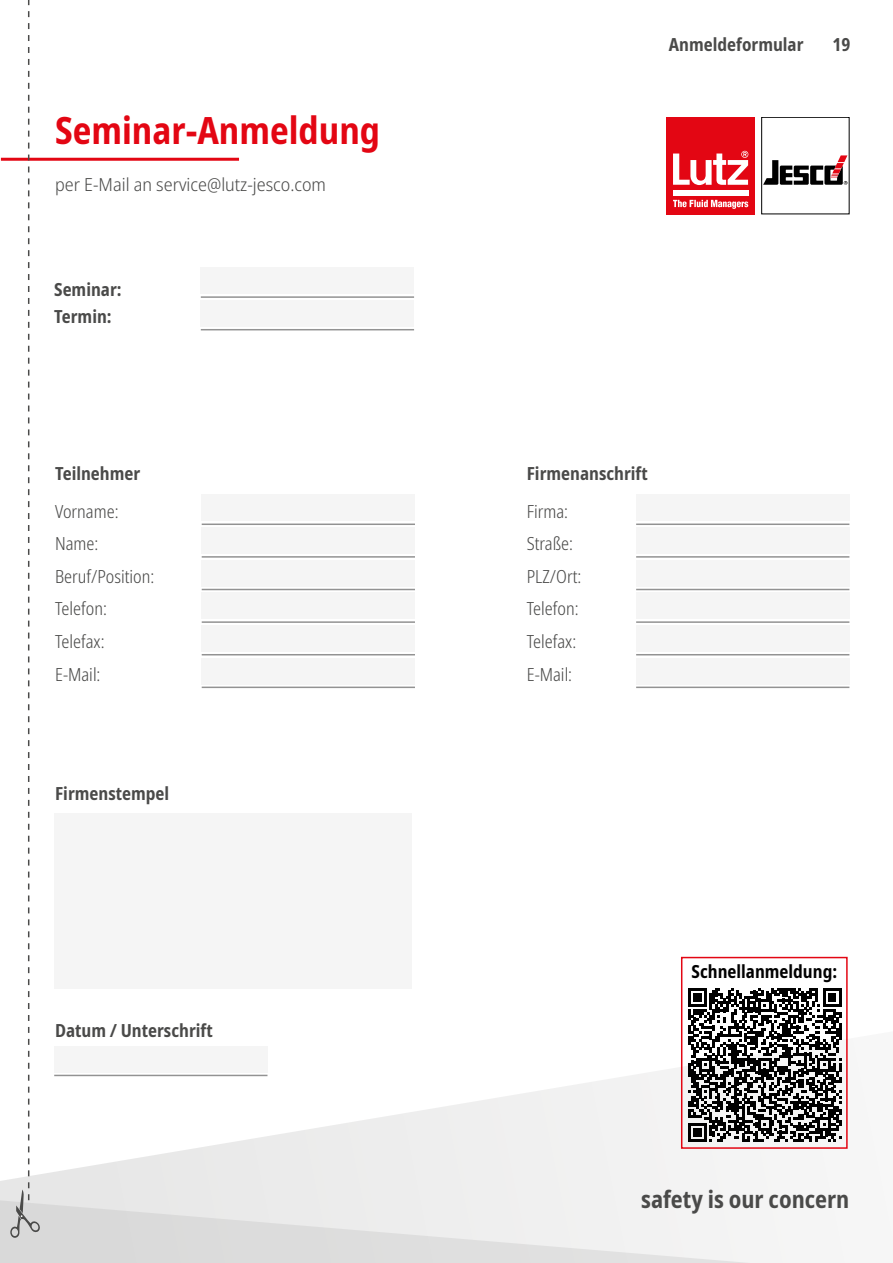
<style>
.page{position:relative;width:893px;height:1263px;background:#fff}
.page>*{position:absolute;margin:0;border:0;box-sizing:border-box;transform-origin:0 0}
.t1{font:700 condensed 37.5px "Noto Sans";color:#e30613}
.t2{font:700 condensed 24px "Noto Sans";color:#4a4a49}
.t3{font:300 condensed 18px "Noto Sans";color:#4a4a49}
.t4{font:700 condensed 18px "Noto Sans";color:#4a4a49}
.t5{font:300 semi-condensed 18px "Noto Sans";color:#4a4a49}
.t6{font:700 condensed 18px "Noto Sans";color:#000}
</style>
<div class="page">
<svg style="left:54px;top:1066px;width:634px;height:59px"></svg>
<svg style="left:0;top:1125px;width:787px;height:138px"></svg>
<hr style="left:1px;top:158px;width:238px;height:3px;background:#e30613">
<div style="left:201px;top:268px;width:213px;height:26px;background:#f5f5f5"></div>
<div style="left:202px;top:495px;width:213px;height:26px;background:#f5f5f5"></div>
<div style="left:636px;top:495px;width:213px;height:26px;background:#f5f5f5"></div>
<div style="left:201px;top:300px;width:213px;height:26px;background:#f5f5f5"></div>
<div style="left:202px;top:528px;width:213px;height:26px;background:#f5f5f5"></div>
<div style="left:636px;top:528px;width:213px;height:26px;background:#f5f5f5"></div>
<div style="left:202px;top:560px;width:213px;height:26px;background:#f5f5f5"></div>
<div style="left:636px;top:560px;width:213px;height:26px;background:#f5f5f5"></div>
<div style="left:202px;top:593px;width:213px;height:26px;background:#f5f5f5"></div>
<div style="left:636px;top:593px;width:213px;height:26px;background:#f5f5f5"></div>
<div style="left:202px;top:625px;width:213px;height:26px;background:#f5f5f5"></div>
<div style="left:636px;top:625px;width:213px;height:26px;background:#f5f5f5"></div>
<div style="left:202px;top:658px;width:213px;height:26px;background:#f5f5f5"></div>
<div style="left:54px;top:1046px;width:213px;height:26px;background:#f5f5f5"></div>
<div style="left:54px;top:814px;width:357px;height:175px;background:#f5f5f5"></div>
<div style="left:636px;top:658px;width:213px;height:26px;background:#f5f5f5"></div>
<hr style="left:201px;top:296px;width:213px;height:2px;background:#929292">
<hr style="left:202px;top:523px;width:213px;height:2px;background:#929292">
<hr style="left:636px;top:523px;width:213px;height:2px;background:#929292">
<hr style="left:201px;top:329px;width:213px;height:1px;background:#929292">
<hr style="left:202px;top:556px;width:213px;height:2px;background:#929292">
<hr style="left:636px;top:556px;width:213px;height:2px;background:#929292">
<hr style="left:202px;top:589px;width:213px;height:1px;background:#929292">
<hr style="left:636px;top:589px;width:213px;height:1px;background:#929292">
<hr style="left:202px;top:621px;width:213px;height:2px;background:#929292">
<hr style="left:636px;top:621px;width:213px;height:2px;background:#929292">
<hr style="left:202px;top:654px;width:213px;height:1px;background:#929292">
<hr style="left:636px;top:654px;width:213px;height:1px;background:#929292">
<hr style="left:202px;top:687px;width:213px;height:1px;background:#929292">
<hr style="left:54px;top:1075px;width:213px;height:1px;background:#929292">
<hr style="left:636px;top:687px;width:213px;height:1px;background:#929292">
<div style="left:761px;top:117px;width:88px;height:97px;border:1px solid #000"></div>
<div style="left:666px;top:117px;width:88px;height:97px;background:#e30613"></div>
<div style="left:673px;top:190px;width:75px;height:5px;background:#fff"></div>
<svg style="left:673px;top:151px;width:75px;height:34px"></svg>
<svg style="left:673px;top:200px;width:75px;height:9px"></svg>
<svg style="left:763px;top:155px;width:84px;height:30px"></svg>
<svg style="left:10px;top:0;width:31px;height:1238px"></svg>
<div style="left:681px;top:957px;width:167px;height:192px;border:2px solid #e30613"></div>
<svg style="left:688px;top:988px;width:154px;height:154px"></svg>
<h1 class="t1" style="left:55px;top:103px;width:327px">Seminar-Anmeldung</h1>
<p class="t5" style="left:55px;top:172px;width:272px">per E-Mail an service@lutz-jesco.com</p>
<p class="t4" style="left:54px;top:276px;width:69px">Seminar:</p>
<p class="t4" style="left:54px;top:303px;width:59px">Termin:</p>
<p class="t4" style="left:669px;top:31px;width:136px">Anmeldeformular</p>
<p class="t4" style="left:832px;top:32px;width:19px">19</p>
<p class="t4" style="left:55px;top:460px;width:87px">Teilnehmer</p>
<p class="t4" style="left:527px;top:460px;width:123px">Firmenanschrift</p>
<p class="t3" style="left:55px;top:498px;width:65px">Vorname:</p>
<p class="t3" style="left:527px;top:498px;width:43px">Firma:</p>
<p class="t3" style="left:55px;top:531px;width:45px">Name:</p>
<p class="t3" style="left:527px;top:531px;width:48px">Straße:</p>
<p class="t3" style="left:55px;top:564px;width:101px">Beruf/Position:</p>
<p class="t3" style="left:527px;top:564px;width:56px">PLZ/Ort:</p>
<p class="t3" style="left:55px;top:596px;width:53px">Telefon:</p>
<p class="t3" style="left:527px;top:596px;width:53px">Telefon:</p>
<p class="t3" style="left:55px;top:629px;width:51px">Telefax:</p>
<p class="t3" style="left:527px;top:629px;width:51px">Telefax:</p>
<p class="t3" style="left:55px;top:661px;width:47px">E-Mail:</p>
<p class="t3" style="left:527px;top:661px;width:47px">E-Mail:</p>
<p class="t4" style="left:55px;top:781px;width:116px">Firmenstempel</p>
<p class="t4" style="left:55px;top:1017px;width:159px">Datum / Unterschrift</p>
<p class="t6" style="left:691px;top:958px;width:147px">Schnellanmeldung:</p>
<h2 class="t2" style="left:641px;top:1182px;width:210px">safety is our concern</h2>
</div>
